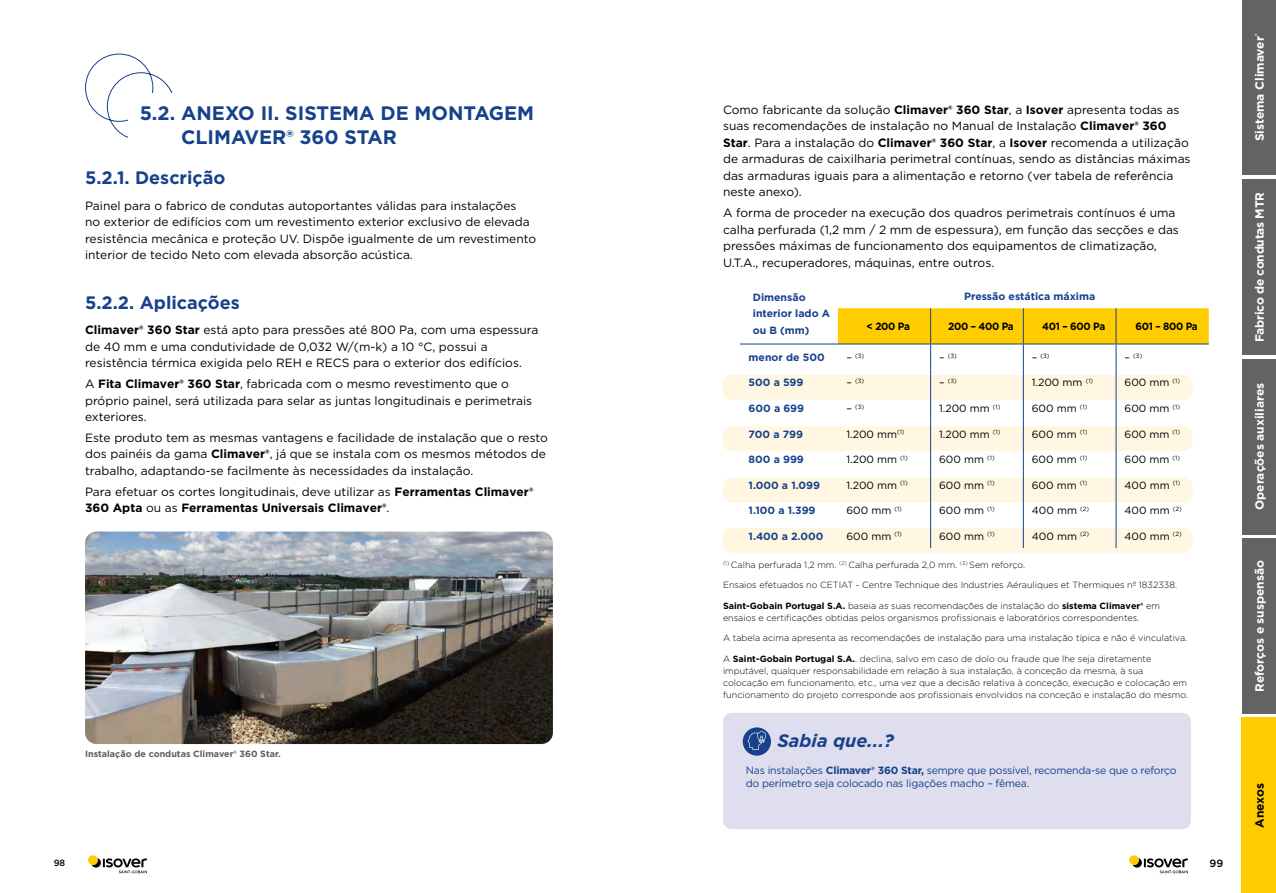
<style>
.page{position:relative;width:1276px;height:893px;background:#fff}
.page>*{position:absolute;margin:0;border:0;box-sizing:border-box;transform-origin:0 0}
.t1{font:700 19.5px/24px "Gotham";color:#17428b}
.t2{font:700 18px "Gotham";color:#17428b}
.t3{font:italic 700 18px "Gotham";color:#17428b}
.t4{font:12px/16.5px "Gotham";color:#000}
.t5{font:700 12px/16.5px "Gotham";color:#000}
.t6{font:700 12px "Gotham";color:#fff}
.t7{font:700 12px "Gotham";letter-spacing:-.02em;color:#fff}
.t8{font:10.5px "Gotham";color:#000}
.t9{font:700 10.5px/16.5px "Gotham";color:#17428b}
.t10{font:10.5px/13.5px "Gotham";letter-spacing:-.02em;color:#17428b}
.t11{font:700 10.5px "Gotham";letter-spacing:-.03em;color:#000;scale:.95 1}
.t12{font:500 10.5px "Gotham";color:#000}
.t13{font:300 9px/12px "Gotham";color:#000}
.t14{font:700 9px "Gotham";color:#625c59}
.t15{font:500 9px "Gotham";color:#000}
.t16{font:6.15px "Gotham";color:#000}
.s1{font-weight:700}
.s2{font-weight:400}
.s3{font-size:10.5px}
</style>
<div class="page">
<div style="left:1242px;top:0;width:34px;height:175px;background:#646363"></div>
<div style="left:1242px;top:179px;width:34px;height:176px;background:#646363"></div>
<div style="left:1242px;top:538px;width:34px;height:175px;background:#646363"></div>
<div style="left:1242px;top:359px;width:34px;height:175px;background:#646363"></div>
<div style="left:1242px;top:718px;width:34px;height:175px;background:#fc0"></div>
<svg style="left:92px;top:858px;width:55px;height:15px"></svg>
<div style="left:88px;top:855px;width:10px;height:10px;background:#fc0;border-radius:50%"></div>
<svg style="left:1133px;top:858px;width:55px;height:15px"></svg>
<div style="left:1129px;top:855px;width:9px;height:10px;background:#fc0;border-radius:50%"></div>
<img style="left:85px;top:531px;width:468px;height:213px">
<svg style="left:85px;top:53px;width:88px;height:85px"></svg>
<div style="left:129px;top:93px;width:120px;height:50px;background:#fff"></div>
<div style="left:723px;top:375px;width:469px;height:25px;background:#fff7e2;border-radius:9px"></div>
<div style="left:723px;top:426px;width:469px;height:25px;background:#fff7e2;border-radius:9px"></div>
<div style="left:723px;top:478px;width:469px;height:25px;background:#fff7e2;border-radius:9px"></div>
<div style="left:723px;top:528px;width:469px;height:25px;background:#fff7e2;border-radius:9px"></div>
<svg style="left:838px;top:308px;width:370px;height:240px"></svg>
<hr style="left:740px;top:344px;width:98px;height:1px;background:#17428b">
<hr style="left:838px;top:344px;width:92px;height:1px;background:#17428b">
<hr style="left:930px;top:344px;width:93px;height:1px;background:#17428b">
<hr style="left:1023px;top:344px;width:93px;height:1px;background:#17428b">
<hr style="left:1116px;top:344px;width:92px;height:1px;background:#17428b">
<div style="left:723px;top:713px;width:468px;height:116px;background:#dedeef;border-radius:9px"></div>
<div style="left:743px;top:727px;width:28px;height:29px;background:#17428b;border-radius:50%"></div>
<svg style="left:747px;top:731px;width:20px;height:19px"></svg>
<h1 class="t1" style="left:181px;top:101px;width:354px;text-indent:-41px">5.2. ANEXO II. SISTEMA DE MONTAGEM<br>CLIMAVER® 360 STAR</h1>
<p class="t4" style="left:723px;top:101px;width:469px">Como fabricante da solução <span class="s1">Climaver® 360 Star</span>, a <span class="s1">Isover</span> apresenta todas as suas recomendações de instalação no Manual de Instalação <span class="s1">Climaver® 360<br>Star</span>. Para a instalação do <span class="s1">Climaver® 360 Star</span>, a <span class="s1">Isover</span> recomenda a utilização de armaduras de caixilharia perimetral contínuas, sendo as distâncias máximas das armaduras iguais para a alimentação e retorno (ver tabela de referência neste anexo).</p>
<p class="t4" style="left:723px;top:204px;width:457px">A forma de proceder na execução dos quadros perimetrais contínuos é uma calha perfurada (1,2 mm / 2 mm de espessura), em função das secções e das pressões máximas de funcionamento dos equipamentos de climatização, U.T.A., recuperadores, máquinas, entre outros.</p>
<p class="t9" style="left:753px;top:289px;width:79px">Dimensão interior lado A ou B (mm)</p>
<p class="t9" style="left:964px;top:288px;width:133px">Pressão estática máxima</p>
<h2 class="t2" style="left:85px;top:166px;width:142px">5.2.1. Descrição</h2>
<p class="t4" style="left:85px;top:197px;width:452px">Painel para o fabrico de condutas autoportantes válidas para instalações<br>no exterior de edifícios com um revestimento exterior exclusivo de elevada resistência mecânica e proteção UV. Dispõe igualmente de um revestimento interior de tecido Neto com elevada absorção acústica.</p>
<h2 class="t2" style="left:85px;top:291px;width:156px">5.2.2. Aplicações</h2>
<p class="t4" style="left:85px;top:321px;width:455px"><span class="s1">Climaver® 360 Star</span> está apto para pressões até 800 Pa, com uma espessura de 40 mm e uma condutividade de 0,032 W/(m-k) a 10 °C, possui a resistência térmica exigida pelo REH e RECS para o exterior dos edifícios.</p>
<p class="t4" style="left:85px;top:375px;width:449px">A <span class="s1">Fita Climaver® 360 Star</span>, fabricada com o mesmo revestimento que o próprio painel, será utilizada para selar as juntas longitudinais e perimetrais exteriores.</p>
<p class="t4" style="left:85px;top:429px;width:464px">Este produto tem as mesmas vantagens e facilidade de instalação que o resto dos painéis da gama <span class="s1">Climaver®</span>, já que se instala com os mesmos métodos de trabalho, adaptando-se facilmente às necessidades da instalação.</p>
<p class="t5" style="left:85px;top:483px;width:450px"><span class="s2">Para efetuar os cortes longitudinais, deve utilizar as</span> Ferramentas Climaver®<br>360 Apta <span class="s2">ou as</span> Ferramentas Universais Climaver®<span class="s2">.</span></p>
<p class="t11" style="left:866px;top:319px;width:47px">&lt; 200 Pa</p>
<p class="t11" style="left:948px;top:319px;width:71px">200 – 400 Pa</p>
<p class="t11" style="left:1042px;top:319px;width:68px">401 – 600 Pa</p>
<p class="t11" style="left:1135px;top:319px;width:67px">601 – 800 Pa</p>
<p class="t9" style="left:748px;top:349px;width:78px">menor de 500</p>
<p class="t16" style="left:846px;top:352px;width:19px"><span class="s3">–</span> (3)</p>
<p class="t16" style="left:939px;top:352px;width:19px"><span class="s3">–</span> (3)</p>
<p class="t16" style="left:1032px;top:352px;width:19px"><span class="s3">–</span> (3)</p>
<p class="t16" style="left:1124px;top:352px;width:19px"><span class="s3">–</span> (3)</p>
<p class="t9" style="left:748px;top:374px;width:56px">500 a 599</p>
<p class="t16" style="left:846px;top:377px;width:19px"><span class="s3">–</span> (3)</p>
<p class="t16" style="left:939px;top:377px;width:19px"><span class="s3">–</span> (3)</p>
<p class="t8" style="left:1032px;top:376px;width:63px">1.200 mm <sup>(1)</sup></p>
<p class="t8" style="left:1124px;top:376px;width:57px">600 mm <sup>(1)</sup></p>
<p class="t9" style="left:748px;top:400px;width:57px">600 a 699</p>
<p class="t16" style="left:846px;top:402px;width:19px"><span class="s3">–</span> (3)</p>
<p class="t8" style="left:939px;top:402px;width:63px">1.200 mm <sup>(1)</sup></p>
<p class="t8" style="left:1032px;top:402px;width:57px">600 mm <sup>(1)</sup></p>
<p class="t8" style="left:1124px;top:402px;width:57px">600 mm <sup>(1)</sup></p>
<p class="t9" style="left:748px;top:425px;width:56px">700 a 799</p>
<p class="t8" style="left:846px;top:427px;width:60px">1.200 mm<sup>(1)</sup></p>
<p class="t8" style="left:939px;top:427px;width:63px">1.200 mm <sup>(1)</sup></p>
<p class="t8" style="left:1032px;top:427px;width:57px">600 mm <sup>(1)</sup></p>
<p class="t8" style="left:1124px;top:427px;width:57px">600 mm <sup>(1)</sup></p>
<p class="t9" style="left:748px;top:451px;width:57px">800 a 999</p>
<p class="t8" style="left:846px;top:453px;width:63px">1.200 mm <sup>(1)</sup></p>
<p class="t8" style="left:939px;top:453px;width:57px">600 mm <sup>(1)</sup></p>
<p class="t8" style="left:1032px;top:453px;width:57px">600 mm <sup>(1)</sup></p>
<p class="t8" style="left:1124px;top:453px;width:57px">600 mm <sup>(1)</sup></p>
<p class="t9" style="left:748px;top:476px;width:73px">1.000 a 1.099</p>
<p class="t8" style="left:846px;top:478px;width:63px">1.200 mm <sup>(1)</sup></p>
<p class="t8" style="left:939px;top:478px;width:57px">600 mm <sup>(1)</sup></p>
<p class="t8" style="left:1032px;top:478px;width:57px">600 mm <sup>(1)</sup></p>
<p class="t8" style="left:1124px;top:478px;width:57px">400 mm <sup>(1)</sup></p>
<p class="t9" style="left:748px;top:502px;width:68px">1.100 a 1.399</p>
<p class="t8" style="left:846px;top:504px;width:57px">600 mm <sup>(1)</sup></p>
<p class="t8" style="left:939px;top:504px;width:57px">600 mm <sup>(1)</sup></p>
<p class="t8" style="left:1032px;top:504px;width:59px">400 mm <sup>(2)</sup></p>
<p class="t8" style="left:1124px;top:504px;width:59px">400 mm <sup>(2)</sup></p>
<p class="t9" style="left:748px;top:527px;width:76px">1.400 a 2.000</p>
<p class="t8" style="left:846px;top:529px;width:57px">600 mm <sup>(1)</sup></p>
<p class="t8" style="left:939px;top:529px;width:57px">600 mm <sup>(1)</sup></p>
<p class="t8" style="left:1032px;top:529px;width:59px">400 mm <sup>(2)</sup></p>
<p class="t8" style="left:1124px;top:529px;width:59px">400 mm <sup>(2)</sup></p>
<p class="t13" style="left:723px;top:558px;width:303px"><sup>(1)</sup> Calha perfurada 1,2 mm. <sup>(2)</sup> Calha perfurada 2,0 mm. <sup>(3)</sup> Sem reforço.</p>
<p class="t13" style="left:723px;top:579px;width:455px">Ensaios efetuados no CETIAT - Centre Technique des Industries Aérauliques et Thermiques nº 1832338.</p>
<p class="t13" style="left:723px;top:599px;width:438px"><span class="s1">Saint-Gobain Portugal S.A.</span> baseia as suas recomendações de instalação do <span class="s1">sistema Climaver®</span> em ensaios e certificações obtidas pelos organismos profissionais e laboratórios correspondentes.</p>
<p class="t13" style="left:723px;top:632px;width:466px">A tabela acima apresenta as recomendações de instalação para uma instalação típica e não é vinculativa.</p>
<p class="t13" style="left:723px;top:652px;width:466px">A <span class="s1">Saint-Gobain Portugal S.A.</span>. declina, salvo em caso de dolo ou fraude que lhe seja diretamente imputável, qualquer responsabilidade em relação à sua instalação, à conceção da mesma, à sua colocação em funcionamento, etc., uma vez que a decisão relativa à conceção, execução e colocação em funcionamento do projeto corresponde aos profissionais envolvidos na conceção e instalação do mesmo.</p>
<p class="t14" style="left:85px;top:748px;width:197px">Instalação de condutas Climaver® 360 Star.</p>
<h2 class="t3" style="left:777px;top:729px;width:118px">Sabia que...?</h2>
<p class="t10" style="left:746px;top:763px;width:432px">Nas instalações <span class="s1">Climaver® 360 Star,</span> sempre que possível, recomenda-se que o reforço do perímetro seja colocado nas ligações macho – fêmea.</p>
<p class="t15" style="left:54px;top:857px;width:13px">98</p>
<p class="t12" style="left:1209px;top:856px;width:15px">99</p>
<p class="t6" style="left:1251px;top:141px;width:109px;rotate:-90deg">Sistema Climaver<sup>®</sup></p>
<p class="t7" style="left:1251px;top:342px;width:151px;rotate:-90deg">Fabrico de condutas MTR</p>
<p class="t6" style="left:1251px;top:510px;width:128px;rotate:-90deg">Operações auxiliares</p>
<p class="t6" style="left:1251px;top:692px;width:133px;rotate:-90deg">Reforços e suspensão</p>
<p class="t5" style="left:1251px;top:828px;width:46px;rotate:-90deg">Anexos</p>
</div>
